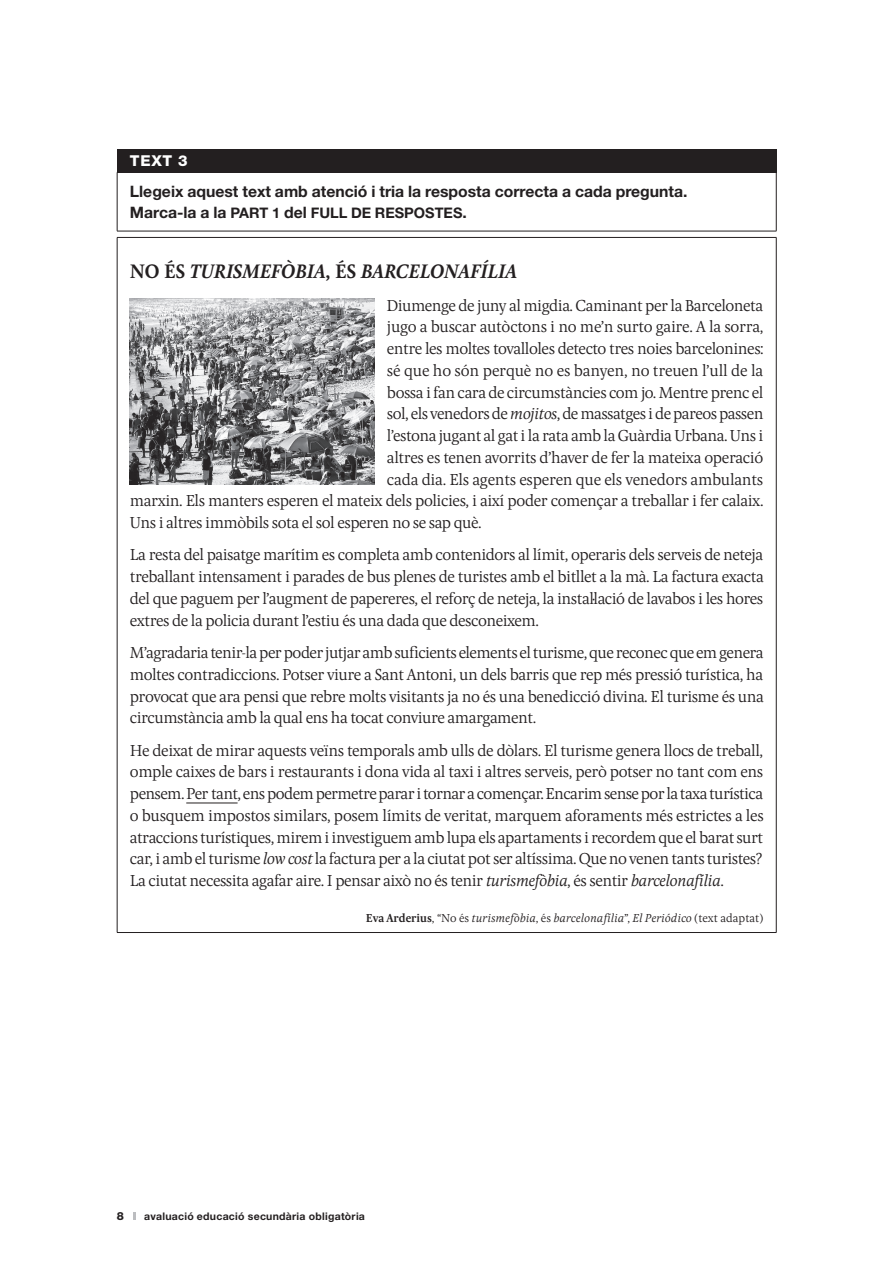
<style>
.page{position:relative;width:893px;height:1263px;background:#fff}
.page>*{position:absolute;margin:0;border:0;box-sizing:border-box;transform-origin:0 0}
.t1{font:italic 600 20.25px "Pona";letter-spacing:-.01em;color:#231f20}
.t2{font:300 16.5px/21.8px "Pona";letter-spacing:-.035em;color:#231f20;text-align:justify}
.t3{font:300 16.5px "Pona";letter-spacing:-.015em;color:#231f20}
.t4{font:700 15.75px "Helvetica Neue";color:#231f20}
.t5{font:800 15px "Helvetica Neue";color:#fff}
.t6{font:700 14.55px "Helvetica Neue";color:#231f20}
.t7{font:italic 300 12px "Pona";color:#231f20}
.t8{font:800 11.25px "Helvetica Neue";color:#231f20}
.t9{font:700 10.5px "Helvetica Neue";letter-spacing:.025em;color:#231f20}
.s1{font-size:15.75px}
.s2{font-style:normal}
.s3{font-style:italic}
.s4{font-weight:600;font-style:normal}
</style>
<div class="page">
<svg style="left:133px;top:1212px;width:2px;height:8px"></svg>
<div style="left:117px;top:149px;width:659px;height:23px;background:#231f20"></div>
<hr style="left:117px;top:172px;width:1px;height:59px;background:#231f20">
<hr style="left:776px;top:172px;width:1px;height:59px;background:#231f20">
<hr style="left:117px;top:237px;width:659px;height:1px;background:#231f20">
<hr style="left:117px;top:238px;width:1px;height:694px;background:#231f20">
<hr style="left:776px;top:238px;width:1px;height:694px;background:#231f20">
<hr style="left:117px;top:932px;width:659px;height:1px;background:#231f20">
<hr style="left:117px;top:172px;width:659px;height:1px;background:#231f20">
<hr style="left:117px;top:231px;width:659px;height:1px;background:#231f20">
<hr style="left:186px;top:803px;width:52px;height:1px;background:#231f20">
<img style="left:130px;top:299px;width:244px;height:185px">
<p class="t5" style="left:130px;top:152px;width:59px">TEXT 3</p>
<p class="t4" style="left:130px;top:182px;width:559px">Llegeix aquest text amb atenció i tria la resposta correcta a cada pregunta.</p>
<p class="t6" style="left:130px;top:204px;width:338px"><span class="s1">Marca-la a la</span> PART 1 <span class="s1">del</span> FULL DE RESPOSTES<span class="s1">.</span></p>
<p class="t1" style="left:130px;top:257px;width:389px"><span class="s2">NO ÉS</span> TURISMEFÒBIA<span class="s2">, ÉS</span> BARCELONAFÍLIA</p>
<p class="t2" style="left:386px;top:295px;width:378px">Diumenge de juny al migdia. Caminant per la Barceloneta</p>
<p class="t2" style="left:387px;top:316px;width:378px">jugo a buscar autòctons i no me’n surto gaire. A la sorra,</p>
<p class="t2" style="left:387px;top:338px;width:378px">entre les moltes tovalloles detecto tres noies barcelonines:</p>
<p class="t3" style="left:387px;top:359px;width:378px">sé que ho són perquè no es banyen, no treuen l’ull de la</p>
<p class="t2" style="left:387px;top:382px;width:378px">bossa i fan cara de circumstàncies com jo. Mentre prenc el</p>
<p class="t2" style="left:387px;top:403px;width:378px">sol, elsvenedors de <span class="s3">mojitos</span>, de massatges i de pareos passen</p>
<p class="t2" style="left:387px;top:425px;width:378px">l’estona jugant al gat i la rata amb la Guàrdia Urbana. Uns i</p>
<p class="t2" style="left:387px;top:447px;width:378px">altres es tenen avorrits d’haver de fer la mateixa operació</p>
<p class="t2" style="left:387px;top:469px;width:378px">cada dia. Els agents esperen que els venedors ambulants</p>
<p class="t2" style="left:130px;top:490px;width:635px">marxin. Els manters esperen el mateix dels policies, i així poder començar a treballar i fer calaix.</p>
<p class="t2" style="left:130px;top:512px;width:353px">Uns i altres immòbils sota el sol esperen no se sap què.</p>
<p class="t2" style="left:130px;top:545px;width:636px">La resta del paisatge marítim es completa amb contenidors al límit, operaris dels serveis de neteja treballant intensament i parades de bus plenes de turistes amb el bitllet a la mà. La factura exacta del que paguem per l’augment de papereres, el reforç de neteja, la instal·lació de lavabos i les hores extres de la policia durant l’estiu és una dada que desconeixem.</p>
<p class="t2" style="left:130px;top:642px;width:636px">M’agradaria tenir-la per poder jutjar amb suficients elements el turisme, que reconec que em genera moltes contradiccions. Potser viure a Sant Antoni, un dels barris que rep més pressió turística, ha provocat que ara pensi que rebre molts visitants ja no és una benedicció divina. El turisme és una circumstància amb la qual ens ha tocat conviure amargament.</p>
<p class="t2" style="left:130px;top:740px;width:635px">He deixat de mirar aquests veïns temporals amb ulls de dòlars. El turisme genera llocs de treball, omple caixes de bars i restaurants i dona vida al taxi i altres serveis, però potser no tant com ens pensem. Per tant, ens podem permetre parar i tornar a començar. Encarim sense por la taxa turística o busquem impostos similars, posem límits de veritat, marquem aforaments més estrictes a les atraccions turístiques, mirem i investiguem amb lupa els apartaments i recordem que el barat surt car, i amb el turisme <span class="s3">low cost</span> la factura per a la ciutat pot ser altíssima. Que no venen tants turistes?<br>La ciutat necessita agafar aire. I pensar això no és tenir <span class="s3">turismefòbia</span>, és sentir <span class="s3">barcelonafília</span>.</p>
<p class="t7" style="left:366px;top:910px;width:399px"><span class="s4">Eva Arderius</span><span class="s2">, “No és</span> turismefòbia<span class="s2">, és</span> barcelonafília<span class="s2">”,</span> El Periódico <span class="s2">(text adaptat)</span></p>
<p class="t8" style="left:117px;top:1209px;width:9px">8</p>
<p class="t9" style="left:144px;top:1210px;width:222px">avaluació educació secundària obligatòria</p>
</div>
